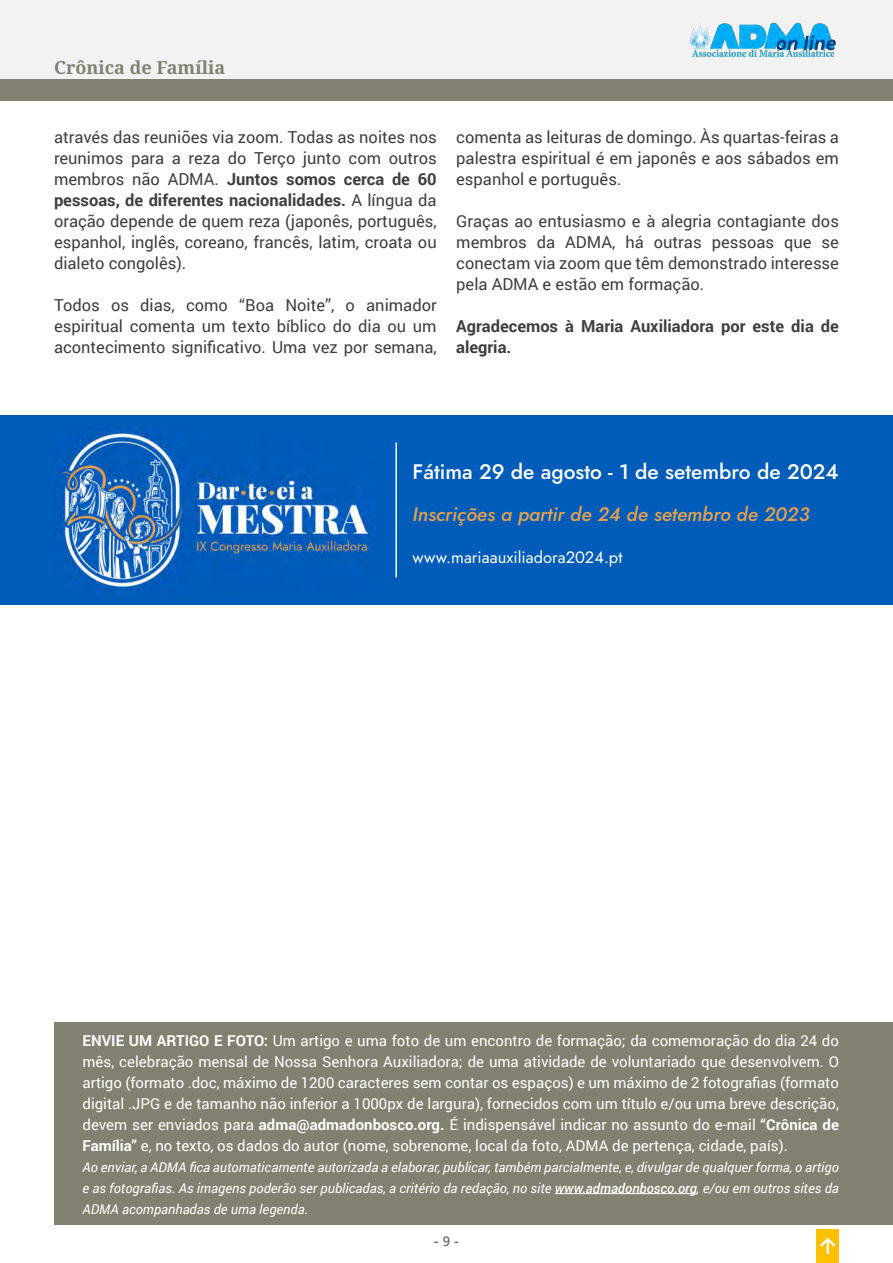
<style>
.page{position:relative;width:893px;height:1263px;background:#fff}
.page>*{position:absolute;margin:0;border:0;box-sizing:border-box;transform-origin:0 0}
.t1{font:500 21px "Jost";color:#fff}
.t2{font:italic 500 19.5px "Jost";color:#e3a051}
.t3{font:700 18px "Noto Serif";color:#828070}
.t4{font:16.5px/21px "Roboto";color:#3e3e3f;text-align:justify}
.t5{font:700 16.5px/21px "Roboto";color:#3e3e3f}
.t6{font:16.5px "Jost";color:#fff}
.t7{font:15px/21px "Roboto";color:#fff;text-align:justify}
.t8{font:italic 13.5px/21px "Roboto";color:#fff;text-align:justify}
.t9{font:700 13.5px "Segoe UI";color:#6d6e70}
.s1{font-weight:700}
.s2{font-weight:500}
.s3{font-weight:600}
</style>
<div class="page">
<div style="left:0;top:0;width:893px;height:80px;background:#f2f2f2"></div>
<img style="left:689px;top:22px;width:147px;height:35px">
<div style="left:816px;top:1229px;width:23px;height:34px;background:#ffc000"></div>
<svg style="left:820px;top:1237px;width:16px;height:17px"></svg>
<div style="left:54px;top:1022px;width:839px;height:202px;background:#828070"></div>
<hr style="left:555px;top:1193px;width:142px;height:1px;background:#fff">
<div style="left:0;top:80px;width:893px;height:20px;background:#828070"></div>
<div style="left:0;top:416px;width:893px;height:189px;background:#005cb9"></div>
<hr style="left:395px;top:442px;width:2px;height:135px;background:#fff">
<img style="left:54px;top:430px;width:319px;height:163px">
<p class="t3" style="left:54px;top:54px;width:173px">Crônica de Família</p>
<p class="t4" style="left:54px;top:126px;width:384px">através das reuniões via zoom. Todas as noites nos reunimos para a reza do Terço junto com outros membros não ADMA. <span class="s1">Juntos somos cerca de 60 pessoas, de diferentes nacionalidades.</span> A língua da oração depende de quem reza (japonês, português, espanhol, inglês, coreano, francês, latim, croata ou dialeto congolês).</p>
<p class="t4" style="left:54px;top:294px;width:384px">Todos os dias, como “Boa Noite”, o animador espiritual comenta um texto bíblico do dia ou um acontecimento significativo. Uma vez por semana,</p>
<p class="t4" style="left:456px;top:126px;width:384px">comenta as leituras de domingo. Às quartas-feiras a palestra espiritual é em japonês e aos sábados em espanhol e português.</p>
<p class="t4" style="left:456px;top:210px;width:384px">Graças ao entusiasmo e à alegria contagiante dos membros da ADMA, há outras pessoas que se conectam via zoom que têm demonstrado interesse pela ADMA e estão em formação.</p>
<p class="t5" style="left:456px;top:315px;width:384px">Agradecemos à Maria Auxiliadora por este dia de alegria.</p>
<p class="t1" style="left:412px;top:458px;width:428px">Fátima 29 de agosto - 1 de setembro de 2024</p>
<p class="t2" style="left:412px;top:501px;width:398px">Inscrições a partir de 24 de setembro de 2023</p>
<p class="t6" style="left:412px;top:546px;width:211px">www.mariaauxiliadora2024.pt</p>
<p class="t7" style="left:82px;top:1029px;width:758px"><span class="s1">ENVIE UM ARTIGO E FOTO:</span> Um artigo e uma foto de um encontro de formação; da comemoração do dia 24 do mês, celebração mensal de Nossa Senhora Auxiliadora; de uma atividade de voluntariado que desenvolvem. O artigo (formato .doc, máximo de 1200 caracteres sem contar os espaços) e um máximo de 2 fotografias (formato digital .JPG e de tamanho não inferior a 1000px de largura), fornecidos com um título e/ou uma breve descrição, devem ser enviados para <span class="s1">adma@admadonbosco.org.</span> É indispensável indicar no assunto do e-mail <span class="s1">“Crônica de Família”</span> e, no texto, os dados do autor (nome, sobrenome, local da foto, ADMA de pertença, cidade, país).</p>
<p class="t8" style="left:82px;top:1156px;width:758px">Ao enviar, a ADMA fica automaticamente autorizada a elaborar, publicar, também parcialmente, e, divulgar de qualquer forma, o artigo e as fotografias. As imagens poderão ser publicadas, a critério da redação, no site <span class="s2">www.admadonbosco.org</span>, e/ou em outros sites da ADMA acompanhadas de uma legenda.</p>
<p class="t9" style="left:434px;top:1229px;width:27px">- <span class="s3">9</span> -</p>
</div>
